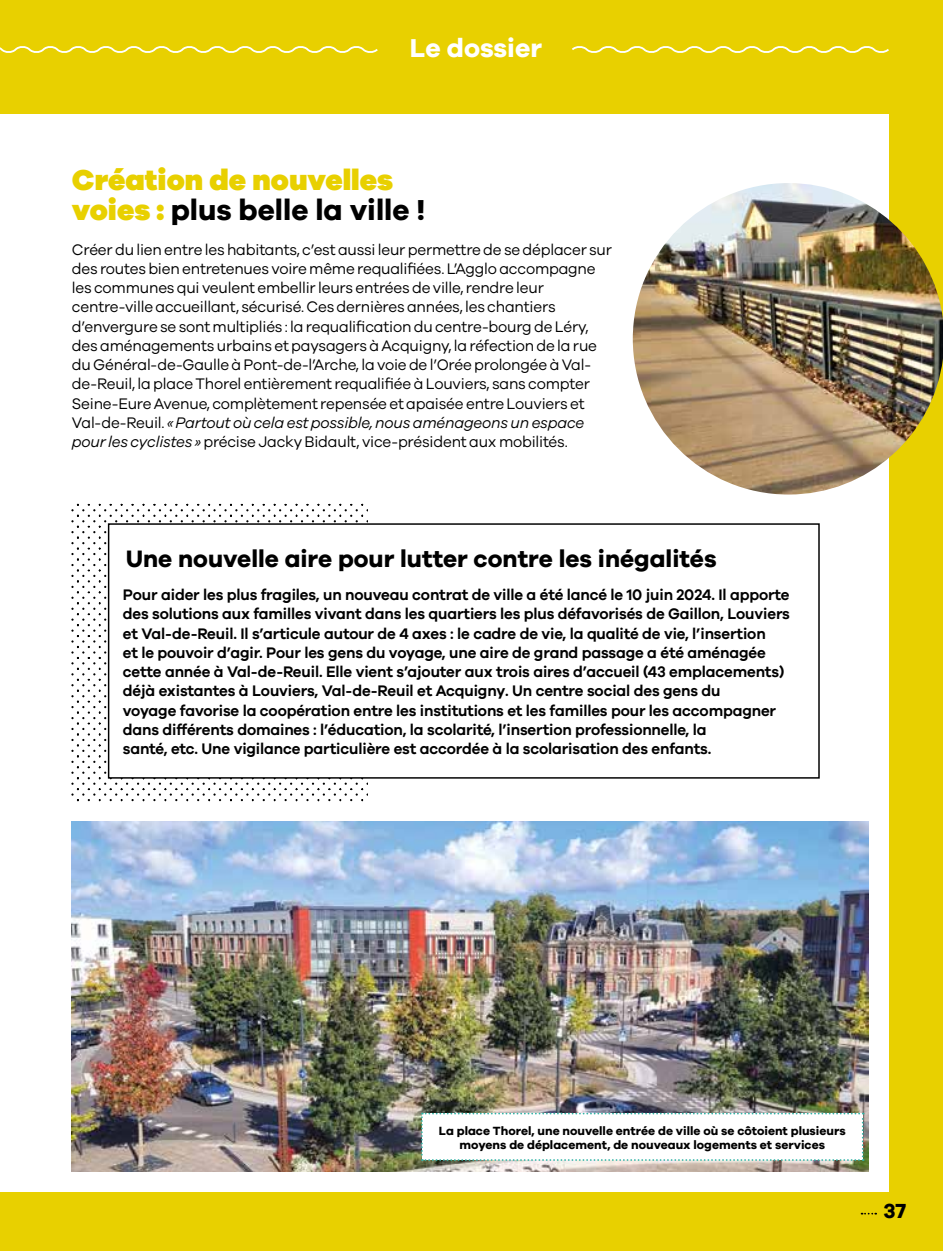
<style>
.page{position:relative;width:943px;height:1251px;background:#fff}
.page>*{position:absolute;margin:0;border:0;box-sizing:border-box;transform-origin:0 0}
.t1{font:900 29.75px/29.8px "Galano Grotesque";color:#e8d000}
.t2{font:700 26.6px "Galano Grotesque";color:#fff}
.t3{font:700 24.5px "Galano Grotesque";color:#000}
.t4{font:700 21px "Galano Grotesque";color:#000}
.t5{font:15.75px/19.2px "Galano Grotesque";letter-spacing:-.015em;color:#000;scale:.96 1}
.t6{font:600 15.75px/19.2px "Galano Grotesque";letter-spacing:-.01em;color:#000}
.t7{font:700 12.25px/14px "Galano Grotesque";color:#000;text-align:center}
.s1{font-weight:700;color:#000}
.s2{font-style:italic}
</style>
<div class="page">
<div style="left:0;top:0;width:943px;height:1250px;background:#e8d000"></div>
<div style="left:0;top:114px;width:888px;height:1077px;background:#fff"></div>
<img style="left:632px;top:183px;width:311px;height:311px">
<img style="left:72px;top:821px;width:796px;height:350px">
<svg style="left:72px;top:503px;width:295px;height:298px"></svg>
<div style="left:109px;top:524px;width:710px;height:253px;background:#fff"></div>
<div style="left:108px;top:523px;width:711px;height:255px;border:1px solid #000"></div>
<svg style="left:421px;top:1112px;width:442px;height:48px"></svg>
<svg style="left:861px;top:1212px;width:15px;height:2px"></svg>
<svg style="left:570px;top:43px;width:321px;height:13px;background:#ebd727"></svg>
<svg style="left:0;top:43px;width:380px;height:13px;background:#ebd727"></svg>
<h2 class="t2" style="left:410px;top:32px;width:134px">Le dossier</h2>
<h1 class="t1" style="left:72px;top:164px;width:355px">Création de nouvelles voies : <span class="s1">plus belle la ville !</span></h1>
<p class="t5" style="left:72px;top:239px;width:564px">Créer du lien entre les habitants, c’est aussi leur permettre de se déplacer sur des routes bien entretenues voire même requalifiées. L’Agglo accompagne les communes qui veulent embellir leurs entrées de ville, rendre leur centre-ville accueillant, sécurisé. Ces dernières années, les chantiers d’envergure se sont multipliés : la requalification du centre-bourg de Léry, des aménagements urbains et paysagers à Acquigny, la réfection de la rue du Général-de-Gaulle à Pont-de-l’Arche, la voie de l’Orée prolongée à Val&shy;de-Reuil, la place Thorel entièrement requalifiée à Louviers, sans compter Seine-Eure Avenue, complètement repensée et apaisée entre Louviers et Val-de-Reuil. <span class="s2">« Partout où cela est possible, nous aménageons un espace pour les cyclistes »</span> précise Jacky Bidault, vice-président aux mobilités.</p>
<h3 class="t3" style="left:126px;top:543px;width:592px">Une nouvelle aire pour lutter contre les inégalités</h3>
<p class="t6" style="left:123px;top:584px;width:668px">Pour aider les plus fragiles, un nouveau contrat de ville a été lancé le 10 juin 2024. Il apporte des solutions aux familles vivant dans les quartiers les plus défavorisés de Gaillon, Louviers et Val-de-Reuil. Il s’articule autour de 4 axes : le cadre de vie, la qualité de vie, l’insertion<br>et le pouvoir d’agir. Pour les gens du voyage, une aire de grand passage a été aménagée cette année à Val-de-Reuil. Elle vient s’ajouter aux trois aires d’accueil (43 emplacements) déjà existantes à Louviers, Val-de-Reuil et Acquigny. Un centre social des gens du<br>voyage favorise la coopération entre les institutions et les familles pour les accompagner dans différents domaines : l’éducation, la scolarité, l’insertion professionnelle, la<br>santé, etc. Une vigilance particulière est accordée à la scolarisation des enfants.</p>
<p class="t7" style="left:439px;top:1122px;width:408px">La place Thorel, une nouvelle entrée de ville où se côtoient plusieurs moyens de déplacement, de nouveaux logements et services</p>
<h3 class="t4" style="left:883px;top:1197px;width:24px">37</h3>
</div>
